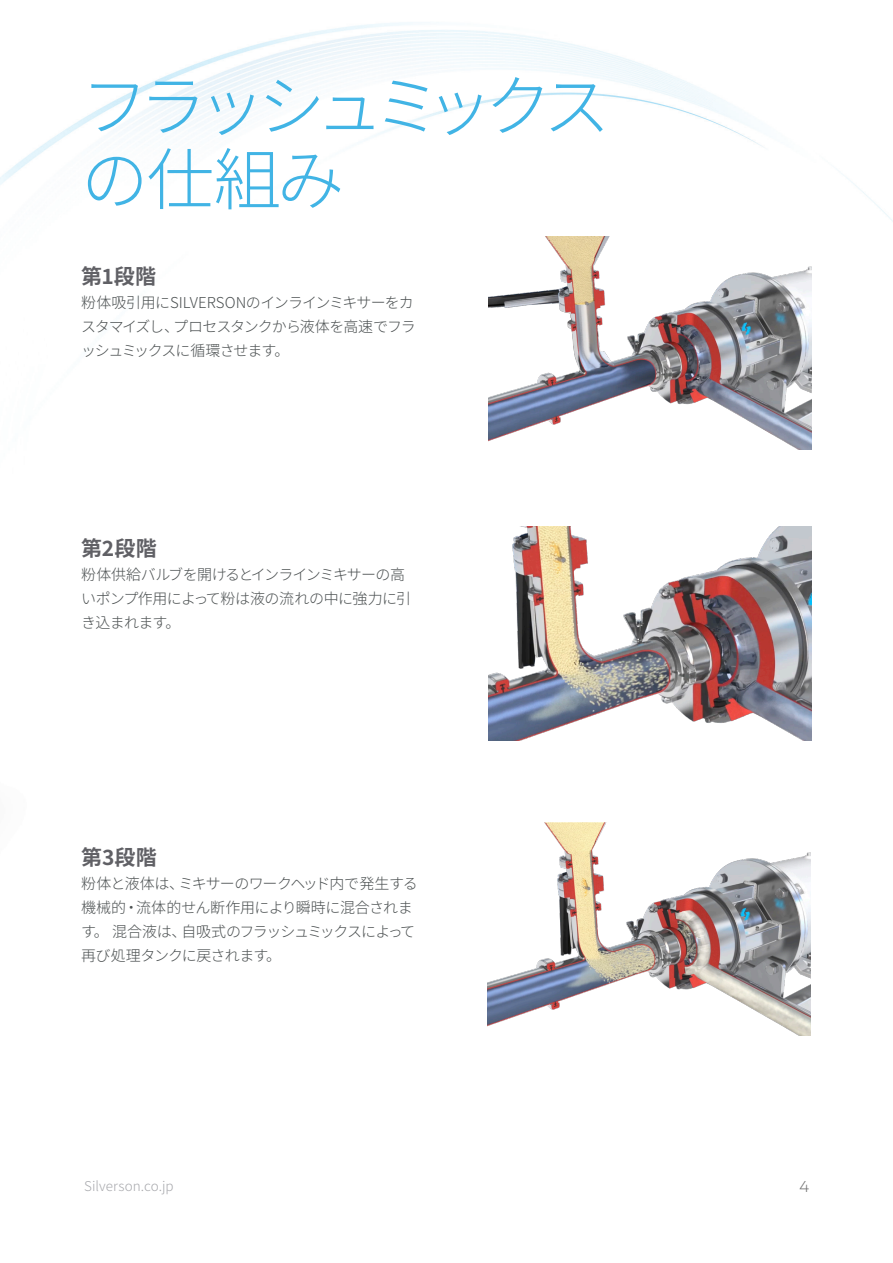
<style>
.page{position:relative;width:893px;height:1263px;background:#fff}
.page>*{position:absolute;margin:0;border:0;box-sizing:border-box;transform-origin:0 0}
.t1{font:300 67.5px/73.5px "Source Han Sans JP";letter-spacing:-.13em;color:#41b4e5}
.Body_Copy{font:700 21px "Source Han Sans JP";letter-spacing:.01em;color:#606065}
.Body_Copy-2{font:300 15px/24px "Source Han Sans JP";letter-spacing:-.05em;color:#4a4f50}
.t2{font:300 15px "Encode Sans Expanded";color:#747474}
.t3{font:300 13.5px "Source Han Sans JP";letter-spacing:.005em;color:#a8a9ad}
</style>
<div class="page">
<img style="left:0;top:22px;width:893px;height:1014px">
<img style="left:489px;top:236px;width:323px;height:213px">
<img style="left:489px;top:527px;width:323px;height:213px">
<img style="left:488px;top:822px;width:323px;height:213px">
<p class="t1" style="left:81px;top:71px;width:531px">フラッシュミックスの仕組み</p>
<p class="Body_Copy" style="left:81px;top:265px;width:77px">第1段階</p>
<p class="Body_Copy-2" style="left:81px;top:291px;width:336px">粉体吸引用にSILVERSONのインラインミキサーをカスタマイズし、プロセスタンクから液体を高速でフラッシュミックスに循環させます。</p>
<p class="Body_Copy" style="left:81px;top:536px;width:77px">第2段階</p>
<p class="Body_Copy-2" style="left:81px;top:563px;width:331px">粉体供給バルブを開けるとインラインミキサーの高いポンプ作用によって粉は液の流れの中に強力に引き込まれます。</p>
<p class="Body_Copy" style="left:81px;top:845px;width:77px">第3段階</p>
<p class="Body_Copy-2" style="left:81px;top:872px;width:338px">粉体と液体は、ミキサーのワークヘッド内で発生する機械的・流体的せん断作用により瞬時に混合されます。 混合液は、自吸式のフラッシュミックスによって再び処理タンクに戻されます。</p>
<p class="t3" style="left:84px;top:1179px;width:91px">Silverson.co.jp</p>
<p class="t2" style="left:799px;top:1176px;width:11px">4</p>
</div>
